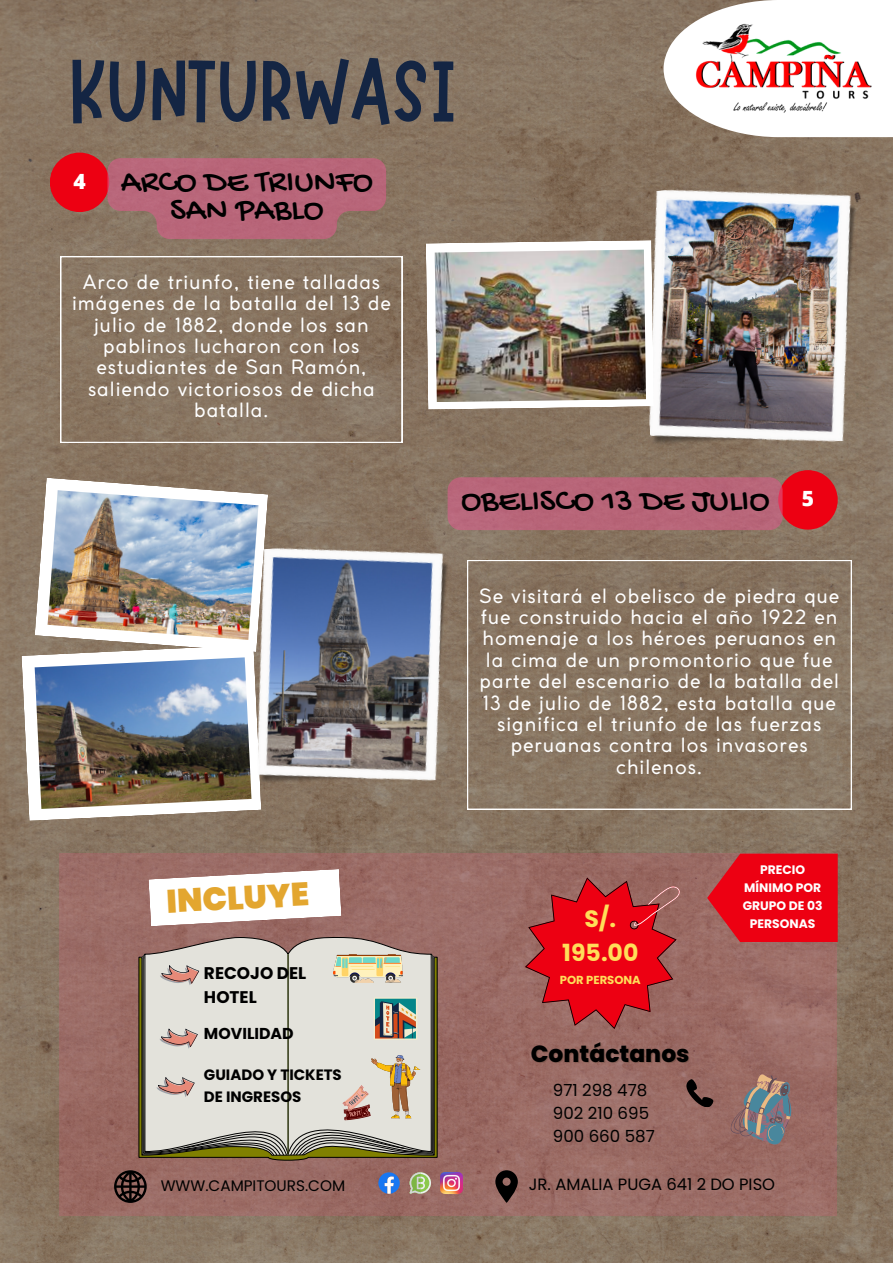
<style>
.page{position:relative;width:893px;height:1264px;background:#fff}
.page>*{position:absolute;margin:0;border:0;box-sizing:border-box;transform-origin:0 0}
.t1{font:88.65px "Marykate";color:#142543}
.t2{font:33.6px/28px "Gochi Hand";color:#000;text-align:center}
.t3{font:900 32.55px "Poppins";color:#e3a62f}
.t4{font:700 23.55px/33.8px "Poppins";color:#ffde59;text-align:center}
.t5{font:800 23.4px "Poppins";color:#000}
.t6{font:800 21px "Open Sans";color:#fff}
.t7{font:19.5px/21.3px "Coco Gothic";letter-spacing:.05em;color:#fff;text-align:center}
.t8{font:700 16.95px/24.2px "Poppins";color:#000}
.t9{font:16.65px "Poppins";color:#000}
.t10{font:16.35px "Poppins";color:#000}
.t11{font:700 15.75px "Poppins";color:#000}
.t12{font:15.3px "Poppins";color:#000}
.t13{font:700 15px/21px "Poppins";color:#000}
.t14{font:700 12.3px/17.9px "Poppins";color:#fff;text-align:center}
.t15{font:700 11.55px "Poppins";color:#ffde59}
</style>
<div class="page">
<img style="left:0;top:0;width:892px;height:1262px">
<svg style="left:663px;top:0;width:229px;height:137px"></svg>
<img style="left:690px;top:22px;width:186px;height:96px">
<div style="left:59px;top:853px;width:777px;height:362px;background:#9a6c65"></div>
<svg style="left:686px;top:1079px;width:27px;height:27px"></svg>
<svg style="left:114px;top:1170px;width:33px;height:32px"></svg>
<svg style="left:378px;top:1172px;width:21px;height:21px"></svg>
<svg style="left:409px;top:1172px;width:22px;height:21px"></svg>
<img style="left:441px;top:1172px;width:21px;height:21px">
<svg style="left:148px;top:869px;width:193px;height:57px"></svg>
<svg style="left:495px;top:1170px;width:23px;height:32px"></svg>
<svg style="left:139px;top:956px;width:298px;height:205px"></svg>
<svg style="left:145px;top:936px;width:286px;height:118px;background:#d9d5ce"></svg>
<hr style="left:288px;top:954px;width:1px;height:200px;background:#000">
<hr style="left:142px;top:957px;width:1px;height:196px;background:#000">
<hr style="left:143px;top:955px;width:1px;height:197px;background:#000">
<hr style="left:433px;top:957px;width:1px;height:196px;background:#000">
<hr style="left:432px;top:956px;width:1px;height:196px;background:#000">
<hr style="left:431px;top:955px;width:1px;height:196px;background:#000">
<svg style="left:373px;top:997px;width:44px;height:43px;background:#898a7c"></svg>
<img style="left:333px;top:954px;width:70px;height:28px">
<svg style="left:159px;top:1028px;width:39px;height:20px"></svg>
<svg style="left:160px;top:965px;width:39px;height:20px"></svg>
<svg style="left:142px;top:1054px;width:292px;height:101px;background:#c9c4b8"></svg>
<svg style="left:728px;top:1069px;width:69px;height:78px"></svg>
<div style="left:728px;top:853px;width:109px;height:89px;background:#ed0012"></div>
<svg style="left:492px;top:828px;width:236px;height:230px"></svg>
<svg style="left:492px;top:844px;width:217px;height:217px"></svg>
<svg style="left:628px;top:881px;width:55px;height:49px"></svg>
<svg style="left:60px;top:256px;width:342px;height:187px;background:#8a7764"></svg>
<img style="left:626px;top:171px;width:255px;height:289px">
<svg style="left:426px;top:240px;width:227px;height:169px"></svg>
<img style="left:434px;top:249px;width:212px;height:153px">
<div style="left:50px;top:153px;width:59px;height:59px;background:#ed0012;border-radius:50%"></div>
<div style="left:778px;top:470px;width:59px;height:59px;background:#ed0012;border-radius:50%"></div>
<svg style="left:467px;top:560px;width:384px;height:249px;background:#877461"></svg>
<img style="left:21px;top:477px;width:247px;height:343px">
<img style="left:35px;top:657px;width:216px;height:152px">
<img style="left:236px;top:531px;width:235px;height:267px">
<svg style="left:107px;top:158px;width:279px;height:81px;background:#b26776"></svg>
<div style="left:447px;top:477px;width:335px;height:53px;background:#b86578"></div>
<p class="t1" style="left:69px;top:34px;width:389px">KUNTURWASI</p>
<p class="t6" style="left:73px;top:166px;width:14px">4</p>
<p class="t2" style="left:121px;top:169px;width:254px">ARCO DE TRIUNFO<br>SAN PABLO</p>
<p class="t7" style="left:72px;top:273px;width:320px">Arco de triunfo, tiene talladas imágenes de la batalla del 13 de julio de 1882, donde los san pablinos lucharon con los estudiantes de San Ramón, saliendo victoriosos de dicha batalla.</p>
<p class="t2" style="left:461px;top:488px;width:310px">OBELISCO 13 DE JULIO</p>
<p class="t6" style="left:801px;top:483px;width:14px">5</p>
<p class="t7" style="left:479px;top:586px;width:361px">Se visitará el obelisco de piedra que fue construido hacia el año 1922 en homenaje a los héroes peruanos en la cima de un promontorio que fue parte del escenario de la batalla del<br>13 de julio de 1882, esta batalla que significa el triunfo de las fuerzas peruanas contra los invasores chilenos.</p>
<p class="t3" style="left:165px;top:878px;width:144px;rotate:-3deg">INCLUYE</p>
<p class="t8" style="left:204px;top:960px;width:104px">RECOJO DEL<br>HOTEL</p>
<p class="t11" style="left:204px;top:1022px;width:91px">MOVILIDAD</p>
<p class="t13" style="left:204px;top:1064px;width:139px">GUIADO Y TICKETS<br>DE INGRESOS</p>
<p class="t12" style="left:161px;top:1175px;width:186px">WWW.CAMPITOURS.COM</p>
<p class="t4" style="left:562px;top:902px;width:78px">S/.<br>195.00</p>
<p class="t15" style="left:559px;top:971px;width:83px">POR PERSONA</p>
<p class="t5" style="left:531px;top:1037px;width:160px">Contáctanos</p>
<p class="t9" style="left:553px;top:1077px;width:96px">971 298 478</p>
<p class="t9" style="left:553px;top:1101px;width:98px">902 210 695</p>
<p class="t9" style="left:553px;top:1124px;width:103px">900 660 587</p>
<p class="t14" style="left:742px;top:861px;width:81px">PRECIO<br>MÍNIMO POR<br>GRUPO DE 03<br>PERSONAS</p>
<p class="t10" style="left:529px;top:1173px;width:248px">JR. AMALIA PUGA 641 2 DO PISO</p>
</div>
